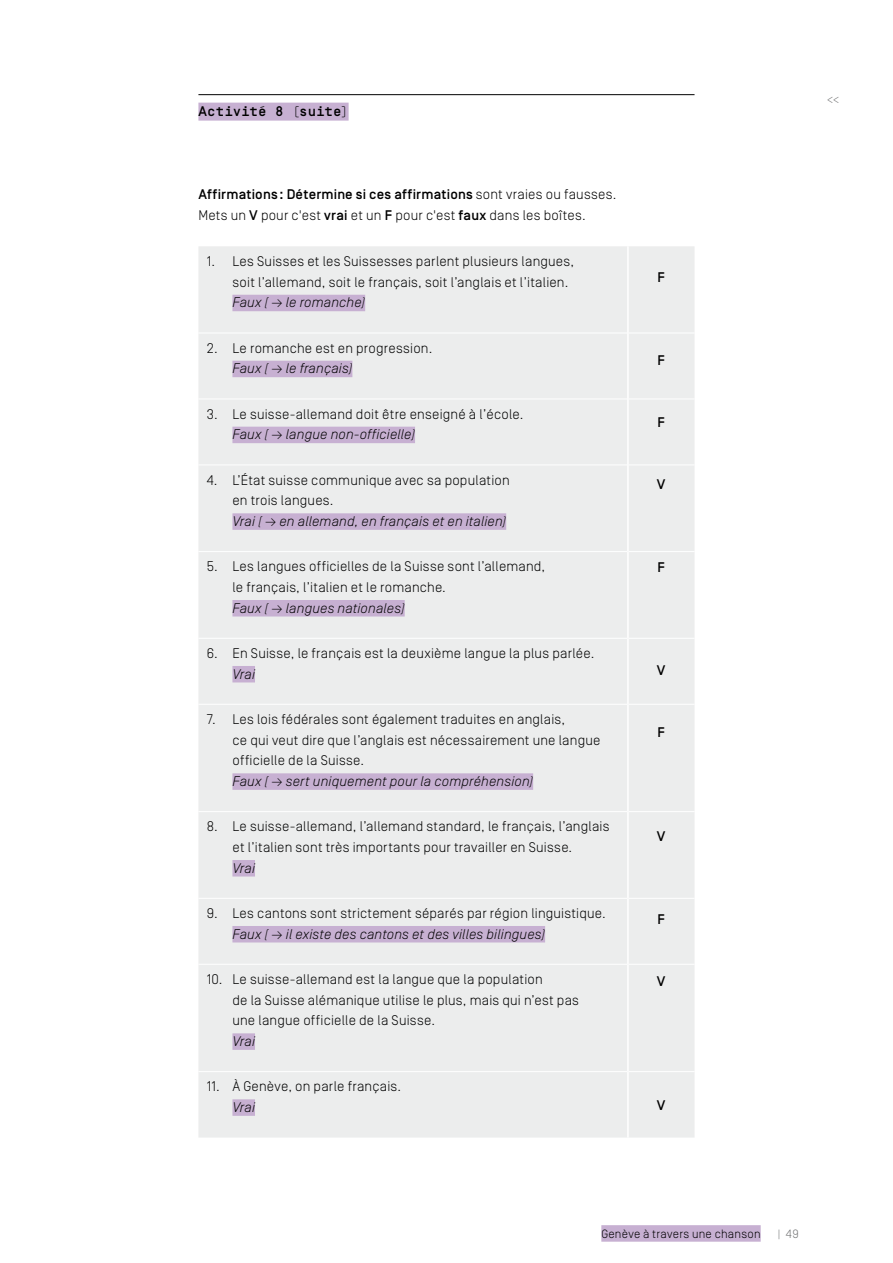
<style>
.page{position:relative;width:893px;height:1263px;background:#fff}
.page>*{position:absolute;margin:0;border:0;box-sizing:border-box;transform-origin:0 0}
.simplon_norm_light_9{font:300 13.95px/20.7px "Simplon Norm";letter-spacing:.015em;color:#000}
.simplon_norm_light_9-2{font:italic 300 13.95px "Simplon Norm";letter-spacing:.01em;color:#000}
.simplon_norm_médium{font:300 13.95px/20.7px "Simplon Norm";letter-spacing:.015em;color:#000}
.simplon_mono_médium{font:500 13.95px "Simplon Mono";letter-spacing:.01em;color:#000}
.simplon_norm_médium-2{font:500 13.95px "Simplon Norm";color:#000}
.t1{font:300 12px "Simplon Norm";letter-spacing:.02em;color:#000}
.t2{font:300 12px "Simplon Norm";color:#707172}
.s1{font-weight:500}
</style>
<div class="page">
<div style="left:601px;top:1225px;width:160px;height:17px;background:#c7b0d2"></div>
<hr style="left:198px;top:94px;width:496px;height:1px;background:#000">
<div style="left:198px;top:103px;width:151px;height:18px;background:#c7b0d2"></div>
<div style="left:198px;top:246px;width:496px;height:891px;background:#eceded"></div>
<hr style="left:198px;top:333px;width:429px;height:1px;background:#fff">
<hr style="left:629px;top:333px;width:65px;height:1px;background:#fff">
<hr style="left:198px;top:399px;width:429px;height:1px;background:#fff">
<hr style="left:629px;top:399px;width:65px;height:1px;background:#fff">
<hr style="left:198px;top:465px;width:429px;height:1px;background:#fff">
<hr style="left:629px;top:465px;width:65px;height:1px;background:#fff">
<hr style="left:198px;top:551px;width:429px;height:1px;background:#fff">
<hr style="left:629px;top:551px;width:65px;height:1px;background:#fff">
<hr style="left:198px;top:638px;width:429px;height:1px;background:#fff">
<hr style="left:629px;top:638px;width:65px;height:1px;background:#fff">
<hr style="left:198px;top:704px;width:429px;height:1px;background:#fff">
<hr style="left:629px;top:704px;width:65px;height:1px;background:#fff">
<hr style="left:198px;top:811px;width:429px;height:1px;background:#fff">
<hr style="left:629px;top:811px;width:65px;height:1px;background:#fff">
<hr style="left:198px;top:898px;width:429px;height:1px;background:#fff">
<hr style="left:629px;top:898px;width:65px;height:1px;background:#fff">
<hr style="left:198px;top:964px;width:429px;height:1px;background:#fff">
<hr style="left:629px;top:964px;width:65px;height:1px;background:#fff">
<hr style="left:198px;top:1071px;width:429px;height:1px;background:#fff">
<hr style="left:629px;top:1071px;width:65px;height:1px;background:#fff">
<hr style="left:627px;top:246px;width:2px;height:87px;background:#fff">
<hr style="left:627px;top:333px;width:2px;height:66px;background:#fff">
<hr style="left:627px;top:399px;width:2px;height:66px;background:#fff">
<hr style="left:627px;top:465px;width:2px;height:87px;background:#fff">
<hr style="left:627px;top:552px;width:2px;height:86px;background:#fff">
<hr style="left:627px;top:638px;width:2px;height:66px;background:#fff">
<hr style="left:627px;top:704px;width:2px;height:108px;background:#fff">
<hr style="left:627px;top:812px;width:2px;height:86px;background:#fff">
<hr style="left:627px;top:898px;width:2px;height:66px;background:#fff">
<hr style="left:627px;top:964px;width:2px;height:107px;background:#fff">
<hr style="left:627px;top:1071px;width:2px;height:66px;background:#fff">
<div style="left:232px;top:295px;width:133px;height:16px;background:#c7b0d2"></div>
<div style="left:232px;top:361px;width:120px;height:16px;background:#c7b0d2"></div>
<div style="left:232px;top:427px;width:183px;height:16px;background:#c7b0d2"></div>
<div style="left:232px;top:513px;width:274px;height:17px;background:#c7b0d2"></div>
<div style="left:232px;top:600px;width:173px;height:16px;background:#c7b0d2"></div>
<div style="left:232px;top:666px;width:23px;height:16px;background:#c7b0d2"></div>
<div style="left:232px;top:773px;width:301px;height:17px;background:#c7b0d2"></div>
<div style="left:232px;top:860px;width:23px;height:16px;background:#c7b0d2"></div>
<div style="left:232px;top:926px;width:313px;height:16px;background:#c7b0d2"></div>
<div style="left:232px;top:1033px;width:23px;height:17px;background:#c7b0d2"></div>
<div style="left:232px;top:1099px;width:23px;height:17px;background:#c7b0d2"></div>
<p class="simplon_mono_médium" style="left:198px;top:104px;width:152px">Activité 8 (suite)</p>
<p class="simplon_norm_médium" style="left:198px;top:184px;width:420px"><span class="s1">Affirmations: Détermine si ces affirmations</span> sont vraies ou fausses.<br>Mets un <span class="s1">V</span> pour c'est <span class="s1">vrai</span> et un <span class="s1">F</span> pour c'est <span class="s1">faux</span> dans les boîtes.</p>
<p class="simplon_norm_light_9" style="left:232px;top:251px;width:343px;text-indent:-26px">1. Les Suisses et les Suissesses parlent plusieurs langues, soit l’allemand, soit le français, soit l’anglais et l’italien.</p>
<p class="simplon_norm_light_9-2" style="left:232px;top:295px;width:134px">Faux ( → le romanche)</p>
<p class="simplon_norm_light_9" style="left:207px;top:338px;width:227px">2. Le romanche est en progression.</p>
<p class="simplon_norm_light_9-2" style="left:232px;top:361px;width:121px">Faux ( → le français)</p>
<p class="simplon_norm_light_9" style="left:207px;top:404px;width:318px">3. Le suisse-allemand doit être enseigné à l’école.</p>
<p class="simplon_norm_light_9-2" style="left:232px;top:427px;width:184px">Faux ( → langue non-officielle)</p>
<p class="simplon_norm_light_9" style="left:232px;top:470px;width:279px;text-indent:-26px">4. L’État suisse communique avec sa population en trois langues.</p>
<p class="simplon_norm_light_9-2" style="left:232px;top:514px;width:275px">Vrai ( → en allemand, en français et en italien)</p>
<p class="simplon_norm_light_9" style="left:232px;top:556px;width:314px;text-indent:-26px">5. Les langues officielles de la Suisse sont l’allemand, le français, l’italien et le romanche.</p>
<p class="simplon_norm_light_9-2" style="left:232px;top:600px;width:174px">Faux ( → langues nationales)</p>
<p class="simplon_norm_médium-2" style="left:657px;top:270px;width:9px">F</p>
<p class="simplon_norm_médium-2" style="left:657px;top:352px;width:9px">F</p>
<p class="simplon_norm_médium-2" style="left:657px;top:414px;width:9px">F</p>
<p class="simplon_norm_médium-2" style="left:657px;top:477px;width:10px">V</p>
<p class="simplon_norm_médium-2" style="left:657px;top:559px;width:9px">F</p>
<p class="simplon_norm_light_9" style="left:207px;top:643px;width:389px">6. En Suisse, le français est la deuxième langue la plus parlée.</p>
<p class="simplon_norm_light_9-2" style="left:232px;top:666px;width:24px">Vrai</p>
<p class="simplon_norm_médium-2" style="left:657px;top:663px;width:10px">V</p>
<p class="simplon_norm_light_9" style="left:232px;top:709px;width:369px;text-indent:-26px">7. Les lois fédérales sont également traduites en anglais,<br>ce qui veut dire que l’anglais est nécessairement une langue officielle de la Suisse.</p>
<p class="simplon_norm_light_9-2" style="left:232px;top:774px;width:302px">Faux ( → sert uniquement pour la compréhension)</p>
<p class="simplon_norm_médium-2" style="left:657px;top:725px;width:9px">F</p>
<p class="simplon_norm_light_9" style="left:232px;top:816px;width:379px;text-indent:-26px">8. Le suisse-allemand, l’allemand standard, le français, l’anglais et l’italien sont très importants pour travailler en Suisse.</p>
<p class="simplon_norm_light_9-2" style="left:232px;top:860px;width:24px">Vrai</p>
<p class="simplon_norm_light_9" style="left:207px;top:903px;width:400px">9. Les cantons sont strictement séparés par région linguistique.</p>
<p class="simplon_norm_light_9-2" style="left:232px;top:926px;width:314px">Faux ( → il existe des cantons et des villes bilingues)</p>
<p class="simplon_norm_light_9" style="left:232px;top:969px;width:348px;text-indent:-26px">10. Le suisse-allemand est la langue que la population<br>de la Suisse alémanique utilise le plus, mais qui n’est pas une langue officielle de la Suisse.</p>
<p class="simplon_norm_light_9-2" style="left:232px;top:1034px;width:24px">Vrai</p>
<p class="simplon_norm_médium-2" style="left:657px;top:828px;width:10px">V</p>
<p class="simplon_norm_médium-2" style="left:657px;top:911px;width:9px">F</p>
<p class="simplon_norm_médium-2" style="left:657px;top:973px;width:10px">V</p>
<p class="simplon_norm_light_9" style="left:207px;top:1076px;width:196px">11. À Genève, on parle français.</p>
<p class="simplon_norm_light_9-2" style="left:232px;top:1100px;width:24px">Vrai</p>
<p class="simplon_norm_médium-2" style="left:657px;top:1098px;width:10px">V</p>
<p class="t2" style="left:827px;top:93px;width:14px">&lt;&lt;</p>
<p class="t1" style="left:601px;top:1227px;width:161px">Genève à travers une chanson</p>
<p class="t2" style="left:778px;top:1227px;width:22px">| 49</p>
</div>
